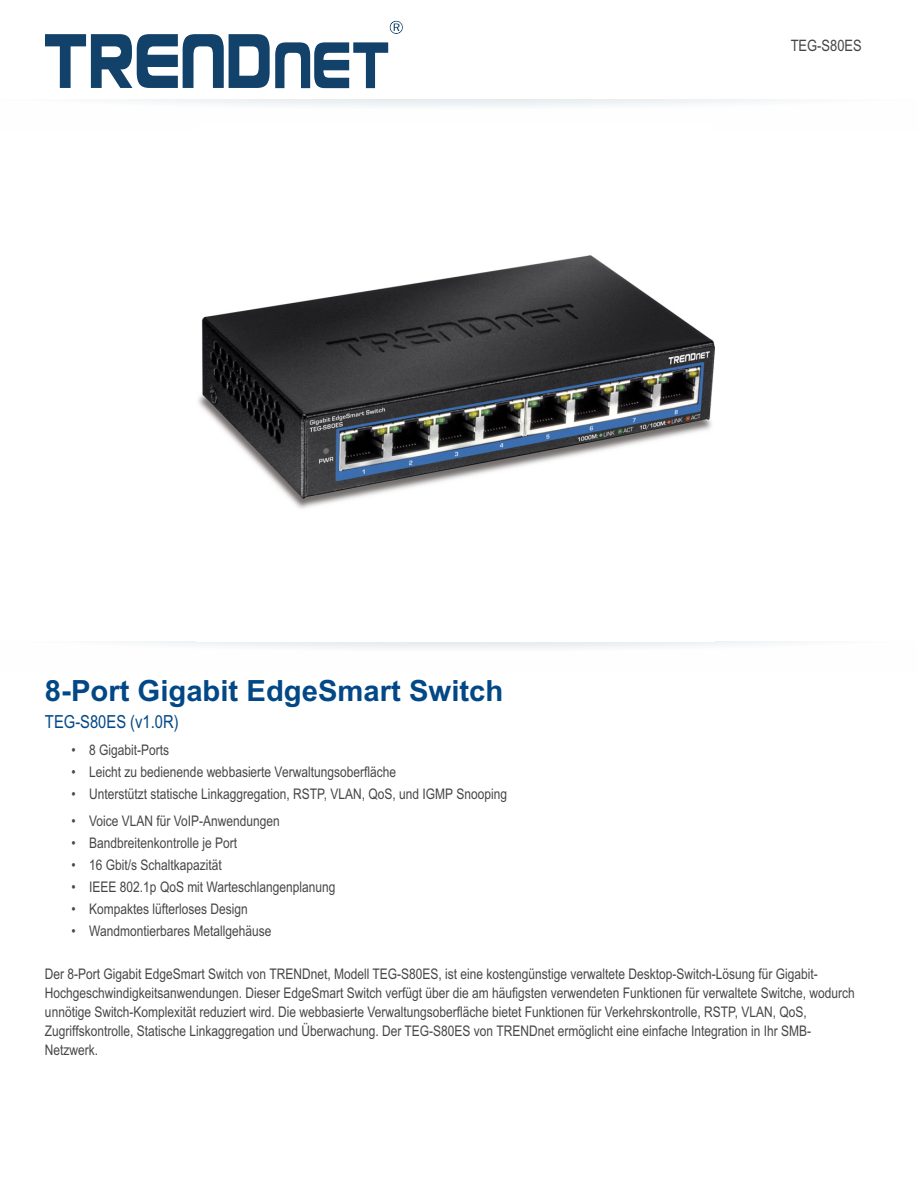
<style>
.page{position:relative;width:918px;height:1188px;background:#fff}
.page>*{position:absolute;margin:0;border:0;box-sizing:border-box;transform-origin:0 0}
.t1{font:700 29.25px "Arial";color:#034886}
.t2{font:18px "Arial Narrow";color:#034886}
.t3{font:15.75px "Arial Narrow";color:#464646}
.t4{font:14.7px/19px "Arial Narrow";color:#464646}
</style>
<div class="page">
<div style="left:0;top:99px;width:918px;height:32px;background:linear-gradient(to right,#fbfcfc,#fcfcfd)"></div>
<svg style="left:143px;top:642px;width:636px;height:7px"></svg>
<img style="left:197px;top:124px;width:517px;height:385px">
<svg style="left:45px;top:21px;width:358px;height:67px"></svg>
<h1 class="t1" style="left:45px;top:679px;width:460px">8-Port Gigabit EdgeSmart Switch</h1>
<p class="t2" style="left:45px;top:715px;width:135px">TEG-S80ES (v1.0R)</p>
<p class="t4" style="left:72px;top:742px;width:99px">• 8 Gigabit-Ports</p>
<p class="t4" style="left:72px;top:764px;width:326px">• Leicht zu bedienende webbasierte Verwaltungsoberfläche</p>
<p class="t4" style="left:72px;top:786px;width:437px">• Unterstützt statische Linkaggregation, RSTP, VLAN, QoS, und IGMP Snooping</p>
<p class="t4" style="left:72px;top:813px;width:210px">• Voice VLAN für VoIP-Anwendungen</p>
<p class="t4" style="left:72px;top:835px;width:167px">• Bandbreitenkontrolle je Port</p>
<p class="t4" style="left:72px;top:857px;width:152px">• 16 Gbit/s Schaltkapazität</p>
<p class="t4" style="left:72px;top:879px;width:265px">• IEEE 802.1p QoS mit Warteschlangenplanung</p>
<p class="t4" style="left:72px;top:901px;width:178px">• Kompaktes lüfterloses Design</p>
<p class="t4" style="left:72px;top:923px;width:201px">• Wandmontierbares Metallgehäuse</p>
<p class="t3" style="left:791px;top:39px;width:73px">TEG-S80ES</p>
<p class="t4" style="left:45px;top:966px;width:811px">Der 8-Port Gigabit EdgeSmart Switch von TRENDnet, Modell TEG-S80ES, ist eine kostengünstige verwaltete Desktop-Switch-Lösung für Gigabit-Hochgeschwindigkeitsanwendungen. Dieser EdgeSmart Switch verfügt über die am häufigsten verwendeten Funktionen für verwaltete Switche, wodurch unnötige Switch-Komplexität reduziert wird. Die webbasierte Verwaltungsoberfläche bietet Funktionen für Verkehrskontrolle, RSTP, VLAN, QoS, Zugriffskontrolle, Statische Linkaggregation und Überwachung. Der TEG-S80ES von TRENDnet ermöglicht eine einfache Integration in Ihr SMB-Netzwerk.</p>
</div>
